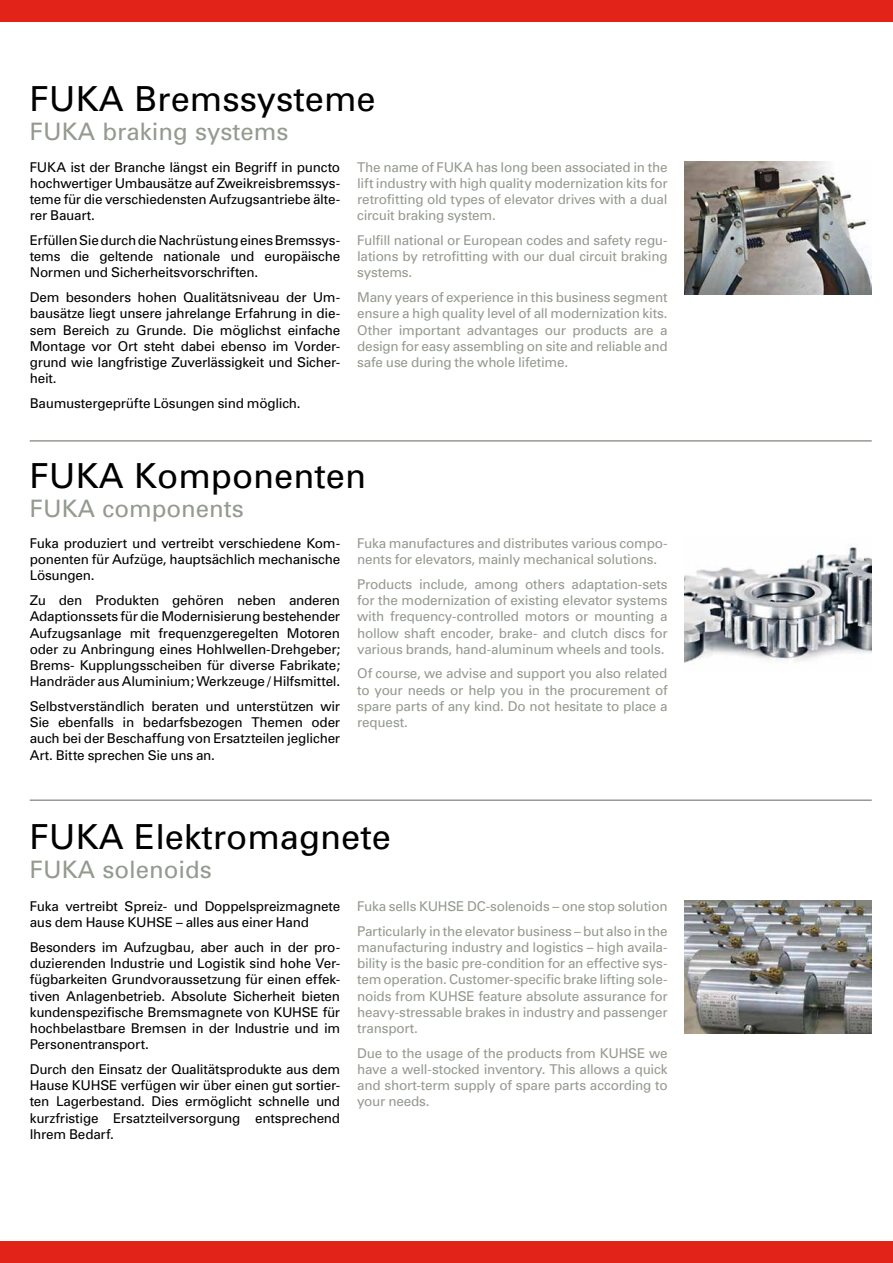
<style>
.page{position:relative;width:893px;height:1263px;background:#fff}
.page>*{position:absolute;margin:0;border:0;box-sizing:border-box;transform-origin:0 0}
.t1{font:34.5px "Univers";color:#000}
.t2{font:24px "Univers";color:#949a90}
.t3{font:13.5px/16.2px "Univers";letter-spacing:-.015em;color:#000;text-align:justify}
.t4{font:13.5px/16.2px "Univers";letter-spacing:-.015em;color:#949a90;text-align:justify}
</style>
<div class="page">
<div style="left:0;top:1242px;width:893px;height:21px;background:#e2231a"></div>
<div style="left:0;top:0;width:893px;height:21px;background:#e2231a"></div>
<hr style="left:30px;top:440px;width:842px;height:2px;background:#949a90">
<hr style="left:30px;top:799px;width:842px;height:2px;background:#949a90">
<img style="left:685px;top:162px;width:187px;height:132px">
<img style="left:685px;top:546px;width:187px;height:118px">
<img style="left:685px;top:901px;width:187px;height:133px">
<h1 class="t1" style="left:30px;top:79px;width:348px">FUKA Bremssysteme</h1>
<h2 class="t2" style="left:30px;top:117px;width:260px">FUKA braking systems</h2>
<p class="t3" style="left:30px;top:159px;width:312px">FUKA ist der Branche längst ein Begriff in puncto hochwertiger Umbausätze auf Zweikreisbremssys&shy;teme für die verschiedensten Aufzugsantriebe älte&shy;rer Bauart.</p>
<p class="t3" style="left:30px;top:232px;width:312px">Erfüllen Sie durch die Nachrüstung eines Bremssys&shy;tems die geltende nationale und europäische Normen und Sicherheitsvorschriften.</p>
<p class="t3" style="left:30px;top:289px;width:312px">Dem besonders hohen Qualitätsniveau der Um&shy;bausätze liegt unsere jahrelange Erfahrung in die&shy;sem Bereich zu Grunde. Die möglichst einfache Montage vor Ort steht dabei ebenso im Vorder&shy;grund wie langfristige Zuverlässigkeit und Sicher&shy;heit.</p>
<p class="t3" style="left:30px;top:395px;width:272px">Baumustergeprüfte Lösungen sind möglich.</p>
<p class="t4" style="left:357px;top:159px;width:312px">The name of FUKA has long been associated in the lift industry with high quality modernization kits for retrofitting old types of elevator drives with a dual circuit braking system.</p>
<p class="t4" style="left:357px;top:232px;width:312px">Fulfill national or European codes and safety regu&shy;lations by retrofitting with our dual circuit braking systems.</p>
<p class="t4" style="left:357px;top:289px;width:312px">Many years of experience in this business segment ensure a high quality level of all modernization kits.<br>Other important advantages our products are a design for easy assembling on site and reliable and safe use during the whole lifetime.</p>
<h1 class="t1" style="left:30px;top:456px;width:338px">FUKA Komponenten</h1>
<h2 class="t2" style="left:30px;top:494px;width:216px">FUKA components</h2>
<p class="t3" style="left:30px;top:535px;width:312px">Fuka produziert und vertreibt verschiedene Kom&shy;ponenten für Aufzüge, hauptsächlich mechanische Lösungen.</p>
<p class="t3" style="left:30px;top:592px;width:312px">Zu den Produkten gehören neben anderen Adaptionssets für die Modernisierung bestehender Aufzugsanlage mit frequenzgeregelten Motoren oder zu Anbringung eines Hohlwellen-Drehgeber; Brems- Kupplungsscheiben für diverse Fabrikate; Handräder aus Aluminium; Werkzeuge / Hilfsmittel.</p>
<p class="t3" style="left:30px;top:698px;width:312px">Selbstverständlich beraten und unterstützen wir Sie ebenfalls in bedarfsbezogen Themen oder auch bei der Beschaffung von Ersatzteilen jeglicher Art. Bitte sprechen Sie uns an.</p>
<p class="t4" style="left:357px;top:535px;width:312px">Fuka manufactures and distributes various compo&shy;nents for elevators, mainly mechanical solutions.</p>
<p class="t4" style="left:357px;top:576px;width:312px">Products include, among others adaptation-sets for the modernization of existing elevator systems with frequency-controlled motors or mounting a hollow shaft encoder, brake- and clutch discs for various brands, hand-aluminum wheels and tools.</p>
<p class="t4" style="left:357px;top:666px;width:312px">Of course, we advise and support you also related to your needs or help you in the procurement of spare parts of any kind. Do not hesitate to place a request.</p>
<h1 class="t1" style="left:30px;top:816px;width:363px">FUKA Elektromagnete</h1>
<h2 class="t2" style="left:30px;top:855px;width:184px">FUKA solenoids</h2>
<p class="t3" style="left:30px;top:898px;width:312px">Fuka vertreibt Spreiz- und Doppelspreizmagnete aus dem Hause KUHSE – alles aus einer Hand</p>
<p class="t3" style="left:30px;top:939px;width:312px">Besonders im Aufzugbau, aber auch in der pro&shy;duzierenden Industrie und Logistik sind hohe Ver&shy;fügbarkeiten Grundvoraussetzung für einen effek&shy;tiven Anlagenbetrieb. Absolute Sicherheit bieten kundenspezifische Bremsmagnete von KUHSE für hochbelastbare Bremsen in der Industrie und im Personentransport.</p>
<p class="t3" style="left:30px;top:1061px;width:312px">Durch den Einsatz der Qualitätsprodukte aus dem Hause KUHSE verfügen wir über einen gut sortier&shy;ten Lagerbestand. Dies ermöglicht schnelle und kurzfristige Ersatzteilversorgung entsprechend Ihrem Bedarf.</p>
<p class="t4" style="left:357px;top:894px;width:312px;line-height:24.8px">Fuka sells KUHSE DC-solenoids – one stop solution<br>Particularly in the elevator business – but also in the</p>
<p class="t4" style="left:357px;top:939px;width:312px">manufacturing industry and logistics – high availa&shy;bility is the basic pre-condition for an effective sys&shy;tem operation. Customer-specific brake lifting sole&shy;noids from KUHSE feature absolute assurance for heavy-stressable brakes in industry and passenger transport.</p>
<p class="t4" style="left:357px;top:1045px;width:312px">Due to the usage of the products from KUHSE we have a well-stocked inventory. This allows a quick and short-term supply of spare parts according to your needs.</p>
</div>
